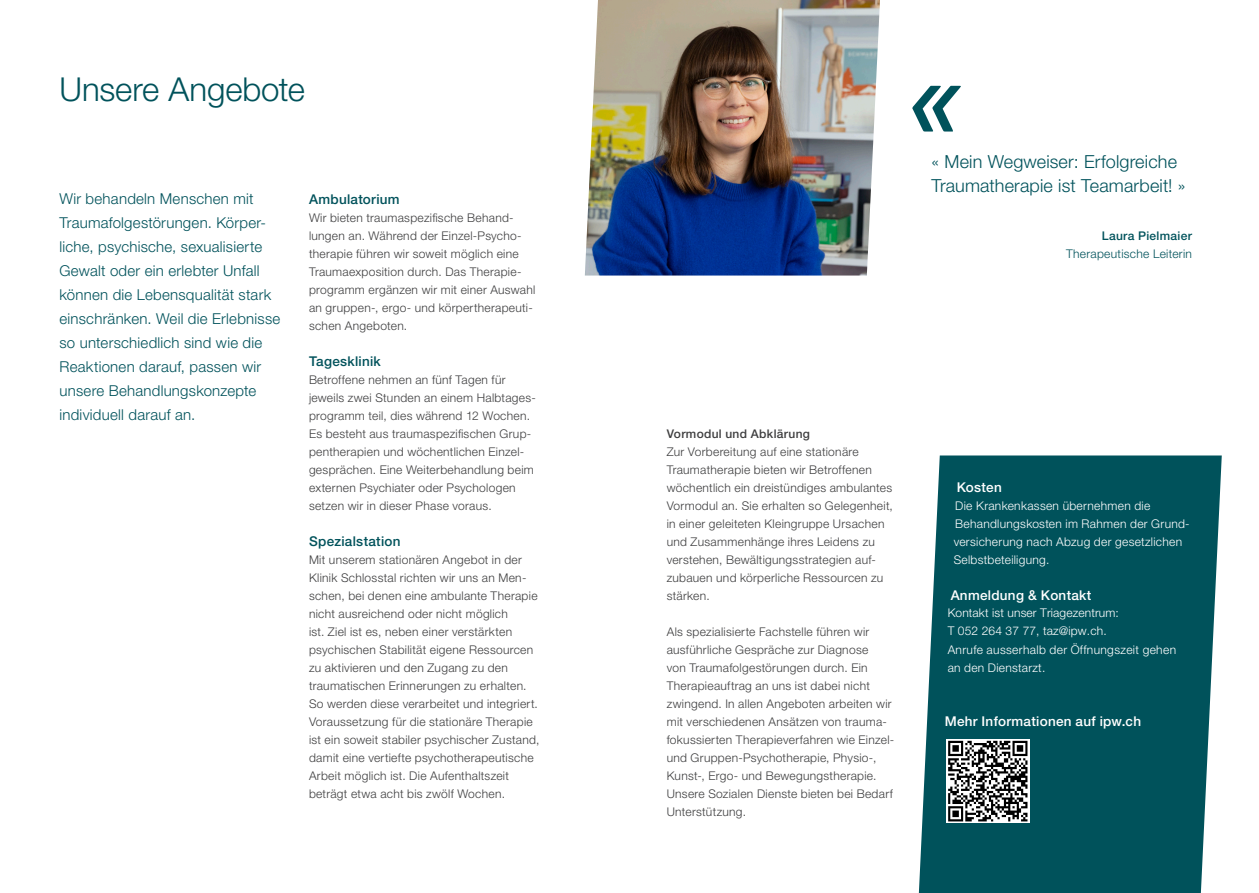
<style>
.page{position:relative;width:1259px;height:893px;background:#fff}
.page>*{position:absolute;margin:0;border:0;box-sizing:border-box;transform-origin:0 0}
._00_ipw_Haupttitel_Innenseite{font:300 33px "Helvetica Neue LT Pro";letter-spacing:-.005em;color:#00525b}
._00_ipw_Zitat{font:300 18px/24px "Helvetica Neue LT Pro";letter-spacing:.01em;color:#00525b}
._00_ipw_Lead{font:300 15px/24px "Helvetica Neue LT Pro";letter-spacing:.015em;color:#00525b}
._00_ipw_Untertitel{font:500 13.5px "Helvetica Neue LT Pro";letter-spacing:.02em;color:#fff}
._00_ipw_Lauftext{font:500 13.5px "Helvetica Neue LT Pro";letter-spacing:.02em;color:#00525b}
._00_ipw_Infobox-2{font:500 13.5px "Helvetica Neue LT Pro";letter-spacing:.02em;color:#fff}
._00_ipw_Untertitel-2{font:500 13.5px "Helvetica Neue LT Pro";letter-spacing:.02em;color:#00525b}
._00_ipw_Lauftext-2{font:300 12px/18px "Helvetica Neue LT Pro";letter-spacing:.025em;color:#3e3e3f}
._00_ipw_Lauftext-3{font:300 12px/18px "Helvetica Neue LT Pro";letter-spacing:.025em;color:#fff}
._00_ipw_Infobox-2-2{font:300 12px/18.1px "Helvetica Neue LT Pro";letter-spacing:.02em;color:#fff}
._00_ipw_Lauftext-4{font:300 12px "Helvetica Neue LT Pro";letter-spacing:.025em;color:#00525b}
._00_ipw_Lauftext-5{font:500 12px "Helvetica Neue LT Pro";letter-spacing:.025em;color:#3e3e3f}
._00_ipw_Lauftext-6{font:500 12px "Helvetica Neue LT Pro";letter-spacing:.025em;color:#00525b}
</style>
<div class="page">
<svg style="left:912px;top:86px;width:49px;height:46px"></svg>
<img style="left:585px;top:0;width:295px;height:276px">
<svg style="left:919px;top:455px;width:302px;height:438px;background:#125e66"></svg>
<img style="left:946px;top:740px;width:83px;height:82px">
<p class="_00_ipw_Haupttitel_Innenseite" style="left:60px;top:69px;width:247px">Unsere Angebote</p>
<p class="_00_ipw_Lead" style="left:60px;top:186px;width:222px">Wir behandeln Menschen mit<br>Traumafolgestörungen. Körper&shy;liche, psychische, sexualisierte<br>Gewalt oder ein erlebter Unfall können die Lebensqualität stark einschränken. Weil die Erlebnisse so unterschiedlich sind wie die<br>Reaktionen darauf, passen wir unsere Behandlungskonzepte individuell darauf an.</p>
<p class="_00_ipw_Untertitel-2" style="left:309px;top:191px;width:92px">Ambulatorium</p>
<p class="_00_ipw_Lauftext-2" style="left:309px;top:208px;width:228px">Wir bieten traumaspezifische Behand&shy;lungen an. Während der Einzel-Psycho&shy;therapie führen wir soweit möglich eine Traumaexposition durch. Das Therapie&shy;programm ergänzen wir mit einer Auswahl an gruppen-, ergo- und körpertherapeuti&shy;schen Angeboten.</p>
<p class="_00_ipw_Lauftext" style="left:309px;top:353px;width:73px">Tagesklinik</p>
<p class="_00_ipw_Lauftext-2" style="left:309px;top:370px;width:228px">Betroffene nehmen an fünf Tagen für jeweils zwei Stunden an einem Halbtages&shy;programm teil, dies während 12 Wochen.<br>Es besteht aus traumaspezifischen Grup&shy;pentherapien und wöchentlichen Einzel&shy;gesprächen. Eine Weiterbehandlung beim externen Psychiater oder Psychologen setzen wir in dieser Phase voraus.</p>
<p class="_00_ipw_Lauftext" style="left:309px;top:533px;width:93px">Spezialstation</p>
<p class="_00_ipw_Lauftext-2" style="left:309px;top:550px;width:232px">Mit unserem stationären Angebot in der Klinik Schlosstal richten wir uns an Men&shy;schen, bei denen eine ambulante Therapie nicht ausreichend oder nicht möglich<br>ist. Ziel ist es, neben einer verstärkten psychischen Stabilität eigene Ressourcen zu aktivieren und den Zugang zu den traumatischen Erinnerungen zu erhalten.<br>So werden diese verarbeitet und integriert.<br>Voraussetzung für die stationäre Therapie ist ein soweit stabiler psychischer Zustand, damit eine vertiefte psychotherapeutische Arbeit möglich ist. Die Aufenthaltszeit beträgt etwa acht bis zwölf Wochen.</p>
<p class="_00_ipw_Zitat" style="left:931px;top:149px;width:256px">« Mein Wegweiser: Erfolgreiche<br>Traumatherapie ist Teamarbeit! »</p>
<p class="_00_ipw_Lauftext-6" style="left:1101px;top:228px;width:92px">Laura Pielmaier</p>
<p class="_00_ipw_Lauftext-4" style="left:1066px;top:246px;width:127px">Therapeutische Leiterin</p>
<p class="_00_ipw_Lauftext-5" style="left:666px;top:426px;width:145px">Vormodul und Abklärung</p>
<p class="_00_ipw_Lauftext-2" style="left:666px;top:442px;width:228px">Zur Vorbereitung auf eine stationäre Traumatherapie bieten wir Betroffenen wöchentlich ein dreistündiges ambulantes Vormodul an. Sie erhalten so Gelegenheit, in einer geleiteten Kleingruppe Ursachen und Zusammenhänge ihres Leidens zu verstehen, Bewältigungsstrategien auf&shy;zubauen und körperliche Ressourcen zu stärken.</p>
<p class="_00_ipw_Lauftext-2" style="left:666px;top:622px;width:229px">Als spezialisierte Fachstelle führen wir ausführliche Gespräche zur Diagnose<br>von Traumafolgestörungen durch. Ein Therapieauftrag an uns ist dabei nicht zwingend. In allen Angeboten arbeiten wir mit verschiedenen Ansätzen von trauma&shy;fokussierten Therapieverfahren wie Einzel&shy;und Gruppen-Psychotherapie, Physio-, Kunst-, Ergo- und Bewegungstherapie.<br>Unsere Sozialen Dienste bieten bei Bedarf Unterstützung.</p>
<p class="_00_ipw_Untertitel" style="left:956px;top:479px;width:47px">Kosten</p>
<p class="_00_ipw_Lauftext-3" style="left:953px;top:496px;width:237px">Die Krankenkassen übernehmen die Behandlungskosten im Rahmen der Grund&shy;versicherung nach Abzug der gesetzlichen Selbstbeteiligung.</p>
<p class="_00_ipw_Infobox-2" style="left:950px;top:587px;width:142px">Anmeldung &amp; Kontakt</p>
<p class="_00_ipw_Infobox-2-2" style="left:947px;top:604px;width:230px">Kontakt ist unser Triagezentrum:<br>T 052 264 37 77, taz@ipw.ch.<br>Anrufe ausserhalb der Öffnungszeit gehen an den Dienstarzt.</p>
<p class="_00_ipw_Untertitel" style="left:944px;top:713px;width:198px">Mehr Informationen auf ipw.ch</p>
</div>
